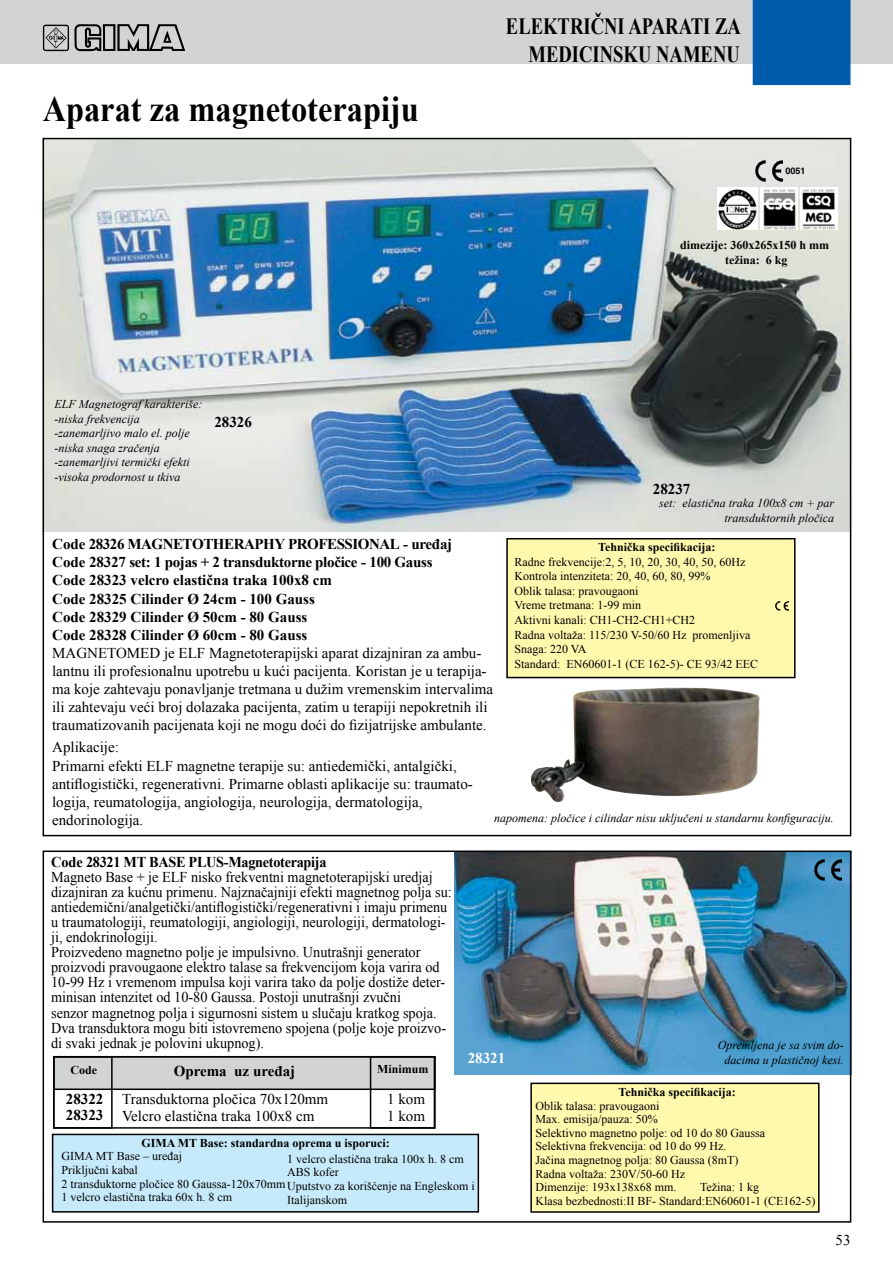
<style>
.page{position:relative;width:893px;height:1263px;background:#fff}
.page>*{position:absolute;margin:0;border:0;box-sizing:border-box;transform-origin:0 0}
.t1{font:700 36px "Times New Roman";color:#000;scale:.9 1}
.t2{font:700 23.25px "Times New Roman";color:#000;scale:.8 1}
.t3{font:15px/15px "Times New Roman";color:#000;scale:.95 1}
.t4{font:15px/18px "Times New Roman";color:#000}
.t5{font:700 15px/18.1px "Times New Roman";color:#000}
.t6{font:700 15px "Times New Roman";letter-spacing:-.02em;color:#000;scale:.95 1}
.t7{font:700 15px "Times New Roman";color:#fff}
.t8{font:12px/13.6px "Times New Roman";color:#000}
.t9{font:italic 12px/14.5px "Times New Roman";color:#000;text-align:center}
.t10{font:700 12px/14.5px "Times New Roman";color:#000;text-align:center}
.t11{font:700 9px "Helvetica";color:#000}
</style>
<div class="page">
<div style="left:0;top:0;width:893px;height:64px;background:#d1d3d4"></div>
<svg style="left:43px;top:24px;width:142px;height:27px"></svg>
<div style="left:753px;top:0;width:97px;height:85px;background:#005baa"></div>
<img style="left:454px;top:853px;width:394px;height:221px">
<img style="left:42px;top:138px;width:806px;height:394px">
<div style="left:507px;top:539px;width:288px;height:138px;background:#fff9ae"></div>
<div style="left:506px;top:538px;width:289px;height:140px;border:2px solid #000"></div>
<div style="left:43px;top:850px;width:808px;height:373px;border:2px solid #000"></div>
<div style="left:53px;top:1134px;width:425px;height:78px;background:#c7eafb"></div>
<div style="left:52px;top:1134px;width:427px;height:78px;border:2px solid #000"></div>
<div style="left:531px;top:1083px;width:288px;height:129px;background:#fff9ae"></div>
<div style="left:530px;top:1082px;width:289px;height:131px;border:2px solid #000"></div>
<img style="left:531px;top:688px;width:229px;height:114px">
<img style="left:814px;top:859px;width:28px;height:21px">
<div style="left:54px;top:1057px;width:381px;height:32px;background:#d1d3d4"></div>
<div style="left:53px;top:1056px;width:382px;height:34px;border:2px solid #000"></div>
<div style="left:53px;top:1056px;width:60px;height:73px;border:2px solid #000"></div>
<div style="left:53px;top:1056px;width:382px;height:73px;border:2px solid #000"></div>
<div style="left:370px;top:1056px;width:66px;height:73px;border:2px solid #000"></div>
<img style="left:761px;top:188px;width:37px;height:41px">
<img style="left:800px;top:188px;width:37px;height:41px">
<img style="left:718px;top:188px;width:40px;height:41px">
<svg style="left:776px;top:601px;width:13px;height:10px"></svg>
<img style="left:755px;top:161px;width:28px;height:20px">
<h1 class="t1" style="left:43px;top:84px;width:419px">Aparat za magnetoterapiju</h1>
<p class="t9" style="left:55px;top:396px;width:149px;text-align:left">ELF Magnetograf karakteriše: -niska frekvencija -zanemarljivo malo el. polje -niska snaga zračenja -zanemarljivi termički efekti -visoka prodornost u tkiva</p>
<p class="t5" style="left:214px;top:413px;width:39px">28326</p>
<h2 class="t2" style="left:506px;top:10px;width:16px">elektri</h2>
<h2 class="t2" style="left:591px;top:10px;width:63px">čni aparati</h2>
<h2 class="t2" style="left:715px;top:10px;width:17px">za</h2>
<h2 class="t2" style="left:529px;top:38px;width:17px">medicinsku</h2>
<h2 class="t2" style="left:656px;top:38px;width:19px">namenu</h2>
<p class="t11" style="left:785px;top:165px;width:22px">0051</p>
<p class="t10" style="left:680px;top:238px;width:150px">dimezije: 360x265x150 h mm težina: 6 kg</p>
<p class="t5" style="left:653px;top:480px;width:39px">28237</p>
<p class="t9" style="left:659px;top:496px;width:177px;text-align:right">set: elastična traka 100x8 cm + par transduktornih pločica</p>
<p class="t5" style="left:52px;top:535px;width:401px">Code 28326 MAGNETOTHERAPHY PROFESSIONAL - uređaj Code 28327 set: 1 pojas + 2 transduktorne pločice - 100 Gauss Code 28323 velcro elastična traka 100x8 cm<br>Code 28325 Cilinder Ø 24cm - 100 Gauss<br>Code 28329 Cilinder Ø 50cm - 80 Gauss<br>Code 28328 Cilinder Ø 60cm - 80 Gauss</p>
<p class="t4" style="left:52px;top:644px;width:443px">MAGNETOMED je ELF Magnetoterapijski aparat dizajniran za ambu--- lantnu ili profesionalnu upotrebu u kući pacijenta. Koristan je u terapija&shy;ma koje zahtevaju ponavljanje tretmana u dužim vremenskim intervalima ili zahtevaju veći broj dolazaka pacijenta, zatim u terapiji nepokretnih ili traumatizovanih pacijenata koji ne mogu doći do fizijatrijske ambulante.</p>
<p class="t4" style="left:52px;top:738px;width:421px">Aplikacije:<br>Primarni efekti ELF magnetne terapije su: antiedemički, antalgički, antiflogistički, regenerativni. Primarne oblasti aplikacije su: traumato&shy;logija, reumatologija, angiologija, neurologija, dermatologija, endorinologija.</p>
<p class="t10" style="left:598px;top:540px;width:119px">Tehnička specifikacija:</p>
<p class="t8" style="left:514px;top:554px;width:245px;line-height:14.5px">Radne frekvencije:2, 5, 10, 20, 30, 40, 50, 60Hz Kontrola intenziteta: 20, 40, 60, 80, 99%<br>Oblik talasa: pravougaoni<br>Vreme tretmana: 1-99 min<br>Aktivni kanali: CH1-CH2-CH1+CH2<br>Radna voltaža: 115/230 V-50/60 Hz promenljiva Snaga: 220 VA<br>Standard: EN60601-1 (CE 162-5)- CE 93/42 EEC</p>
<p class="t9" style="left:494px;top:810px;width:341px">napomena: pločice i cilindar nisu uključeni u standarnu konfiguraciju.</p>
<p class="t6" style="left:51px;top:852px;width:291px">Code 28321 MT BASE PLUS-Magnetoterapija</p>
<p class="t3" style="left:51px;top:869px;width:423px">Magneto Base + je ELF nisko frekventni magnetoterapijski uredjaj dizajniran za kućnu primenu. Najznačajniji efekti magnetnog polja su: antiedemični/analgetički/antiflogistički/regenerativni i imaju primenu u traumatologiji, reumatologiji, angiologiji, neurologiji, dermatologi&shy;ji, endokrinologiji.<br>Proizvedeno magnetno polje je impulsivno. Unutrašnji generator proizvodi pravougaone elektro talase sa frekvencijom koja varira od 10-99 Hz i vremenom impulsa koji varira tako da polje dostiže deter&shy;minisan intenzitet od 10-80 Gaussa. Postoji unutrašnji zvučni<br>senzor magnetnog polja i sigurnosni sistem u slučaju kratkog spoja.<br>Dva transduktora mogu biti istovremeno spojena (polje koje proizvo&shy;di svaki jednak je polovini ukupnog).</p>
<p class="t10" style="left:377px;top:1062px;width:53px">Minimum</p>
<p class="t10" style="left:70px;top:1062px;width:28px">Code</p>
<p class="t5" style="left:174px;top:1062px;width:123px">Oprema uz uređaj</p>
<p class="t4" style="left:122px;top:1090px;width:208px">Transduktorna pločica 70x120mm</p>
<p class="t4" style="left:387px;top:1090px;width:39px">1 kom</p>
<p class="t4" style="left:122px;top:1106px;width:194px">Velcro elastična traka 100x8 cm</p>
<p class="t4" style="left:387px;top:1106px;width:39px">1 kom</p>
<p class="t5" style="left:66px;top:1090px;width:39px;line-height:16.6px">28322<br>28323</p>
<p class="t7" style="left:468px;top:1048px;width:39px">28321</p>
<p class="t10" style="left:141px;top:1135px;width:250px">GIMA MT Base: standardna oprema u isporuci:</p>
<p class="t8" style="left:62px;top:1149px;width:225px">GIMA MT Base – uređaj<br>Priključni kabal<br>2 transduktorne pločice 80 Gaussa-120x70mm<br>1 velcro elastična traka 60x h. 8 cm</p>
<p class="t8" style="left:287px;top:1152px;width:189px">1 velcro elastična traka 100x h. 8 cm<br>ABS kofer<br>Uputstvo za korišćenje na Engleskom i<br>Italijanskom</p>
<p class="t9" style="left:718px;top:1038px;width:128px">Opremljena je sa svim do&shy;dacima u plastičnoj kesi.</p>
<p class="t10" style="left:619px;top:1084px;width:119px">Tehnička specifikacija:</p>
<p class="t8" style="left:535px;top:1098px;width:231px">Oblik talasa: pravougaoni<br>Max. emisija/pauza: 50%<br>Selektivno magnetno polje: od 10 do 80 Gaussa Selektivna frekvencija: od 10 do 99 Hz.<br>Jačina magnetnog polja: 80 Gaussa (8mT)<br>Radna voltaža: 230V/50-60 Hz<br>Dimenzije: 193x138x68 mm.</p>
<p class="t8" style="left:535px;top:1180px;width:281px;text-indent:165px">Težina: 1 kg<br>Klasa bezbednosti:II BF- Standard:EN60601-1 (CE162-5)</p>
<p class="t4" style="left:835px;top:1230px;width:16px">53</p>
</div>
